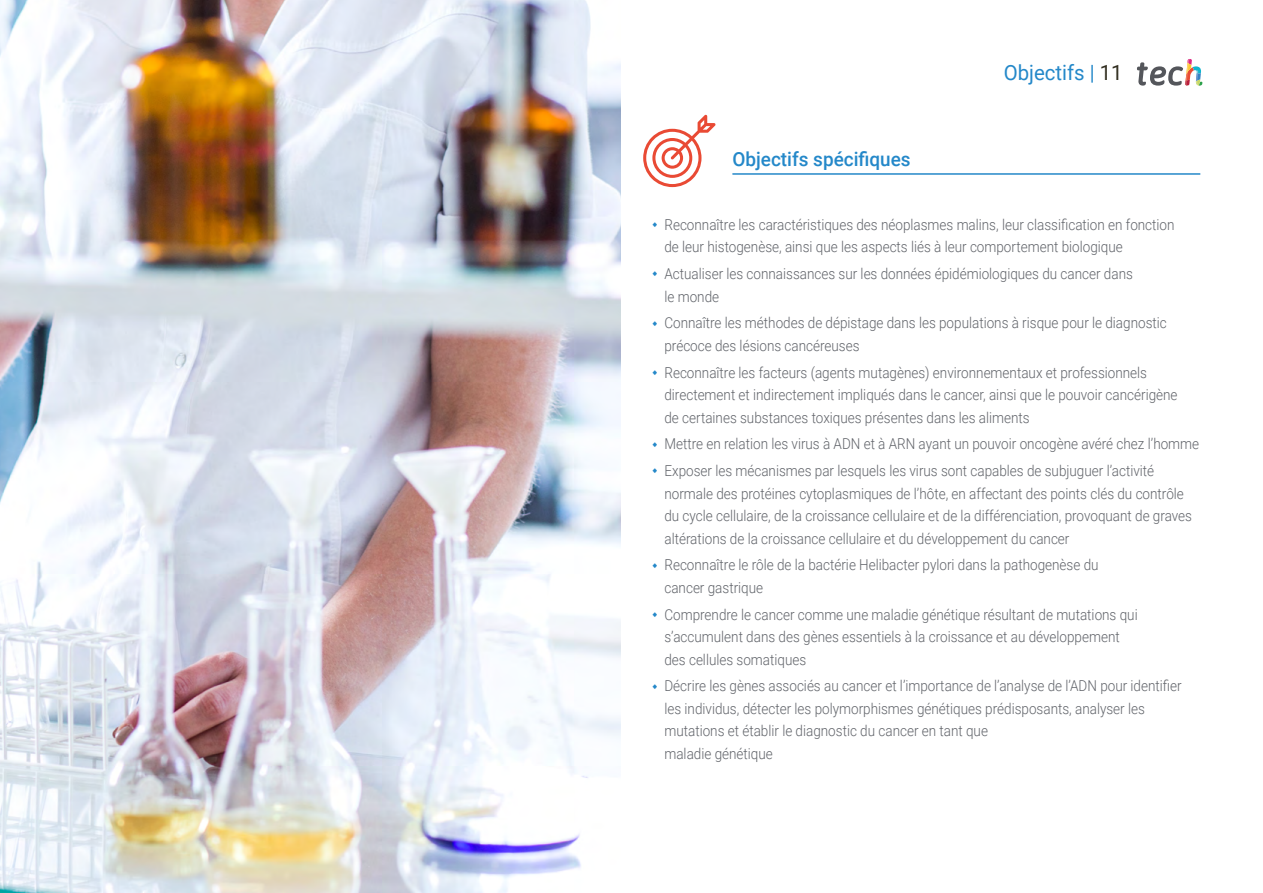
<style>
.page{position:relative;width:1263px;height:893px;background:#fff}
.page>*{position:absolute;margin:0;border:0;box-sizing:border-box;transform-origin:0 0}
.t1{font:21px "Roboto";color:#2488c9}
.t2{font:500 19.5px "Roboto";color:#2488c9}
.t3{font:300 15px/22.5px "Roboto";color:#61646a;scale:.9 1}
.s1{color:#312e20}
</style>
<div class="page">
<svg style="left:643px;top:115px;width:73px;height:72px"></svg>
<hr style="left:732px;top:174px;width:468px;height:1px;background:#2488c9">
<svg style="left:1137px;top:59px;width:65px;height:27px"></svg>
<img style="left:0;top:0;width:621px;height:893px">
<h2 class="t2" style="left:732px;top:145px;width:180px">Objectifs spécifiques</h2>
<h1 class="t1" style="left:1004px;top:57px;width:120px">Objectifs | <span class="s1">11</span></h1>
<p class="t3" style="left:664px;top:213px;width:568px">Reconnaître les caractéristiques des néoplasmes malins, leur classification en fonction de leur histogenèse, ainsi que les aspects liés à leur comportement biologique</p>
<p class="t3" style="left:664px;top:262px;width:522px">Actualiser les connaissances sur les données épidémiologiques du cancer dans le monde</p>
<p class="t3" style="left:664px;top:311px;width:560px">Connaître les méthodes de dépistage dans les populations à risque pour le diagnostic précoce des lésions cancéreuses</p>
<p class="t3" style="left:664px;top:361px;width:572px">Reconnaître les facteurs (agents mutagènes) environnementaux et professionnels directement et indirectement impliqués dans le cancer, ainsi que le pouvoir cancérigène de certaines substances toxiques présentes dans les aliments</p>
<p class="t3" style="left:664px;top:430px;width:596px;line-height:26.7px">Mettre en relation les virus à ADN et à ARN ayant un pouvoir oncogène avéré chez l’homme<br>Exposer les mécanismes par lesquels les virus sont capables de subjuguer l’activité</p>
<p class="t3" style="left:664px;top:482px;width:588px">normale des protéines cytoplasmiques de l’hôte, en affectant des points clés du contrôle du cycle cellulaire, de la croissance cellulaire et de la différenciation, provoquant de graves altérations de la croissance cellulaire et du développement du cancer</p>
<p class="t3" style="left:664px;top:553px;width:484px">Reconnaître le rôle de la bactérie Helibacter pylori dans la pathogenèse du cancer gastrique</p>
<p class="t3" style="left:664px;top:603px;width:527px">Comprendre le cancer comme une maladie génétique résultant de mutations qui s’accumulent dans des gènes essentiels à la croissance et au développement des cellules somatiques</p>
<p class="t3" style="left:664px;top:674px;width:576px">Décrire les gènes associés au cancer et l’importance de l’analyse de l’ADN pour identifier les individus, détecter les polymorphismes génétiques prédisposants, analyser les mutations et établir le diagnostic du cancer en tant que<br>maladie génétique</p>
</div>
